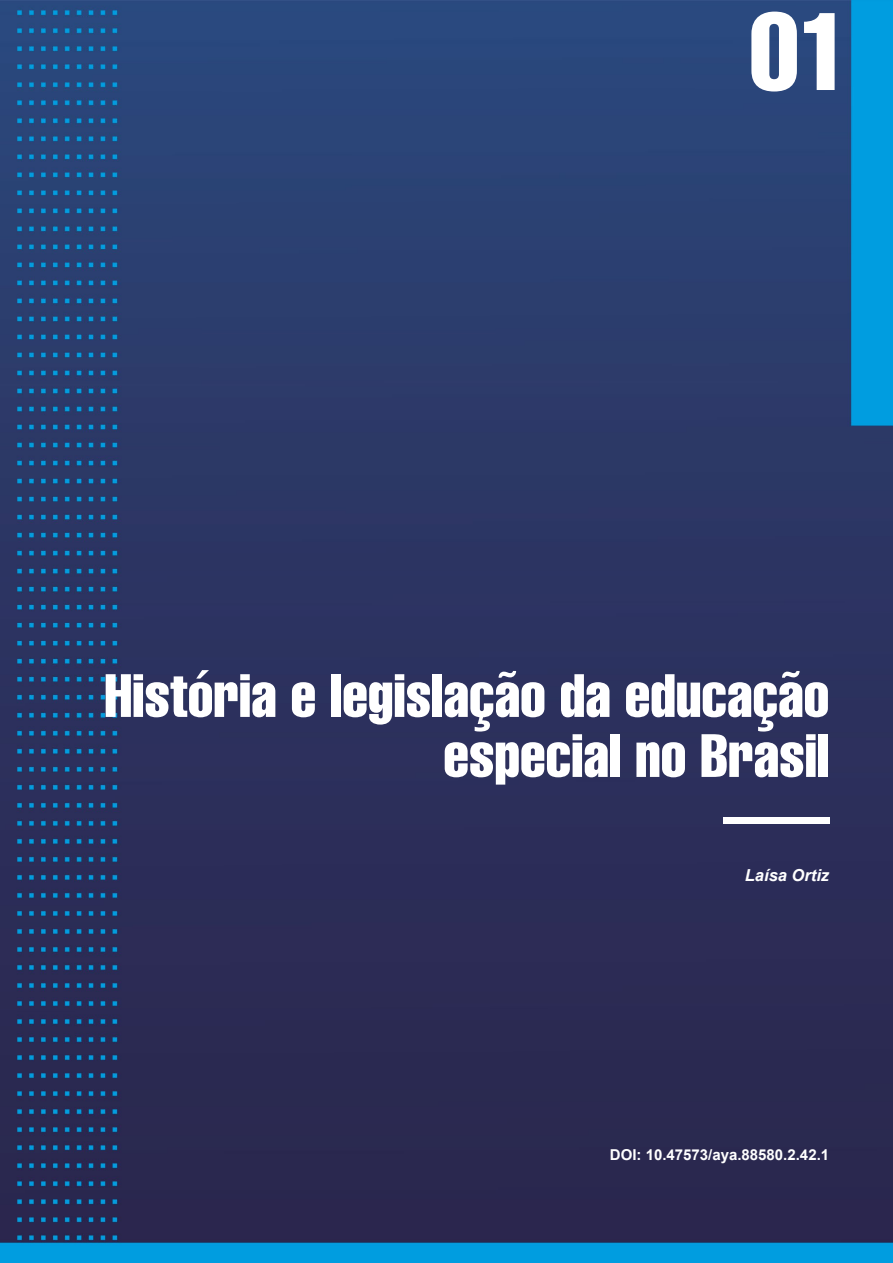
<style>
.page{position:relative;width:893px;height:1263px;background:#fff}
.page>*{position:absolute;margin:0;border:0;box-sizing:border-box;transform-origin:0 0}
.t1{font:extra-condensed 108px "Helvetica";color:#fff}
.t2{font:extra-condensed 60px/60px "Helvetica";color:#fff;text-align:right}
.t3{font:italic 700 16.5px "Arial";color:#fff}
.t4{font:700 15px "Arial";color:#fff}
</style>
<div class="page">
<img style="left:0;top:0;width:893px;height:1263px">
<svg style="left:64px;top:1217px;width:13px;height:14px"></svg>
<div style="left:723px;top:817px;width:106px;height:7px;background:#fff"></div>
<h1 class="t1" style="left:749px;top:-17px;width:102px">01</h1>
<p class="t2" style="left:104px;top:664px;width:726px">História e legislação da educação especial no Brasil</p>
<p class="t3" style="left:745px;top:864px;width:86px">Laísa Ortiz</p>
<p class="t4" style="left:610px;top:1144px;width:221px">DOI: 10.47573/aya.88580.2.42.1</p>
</div>
